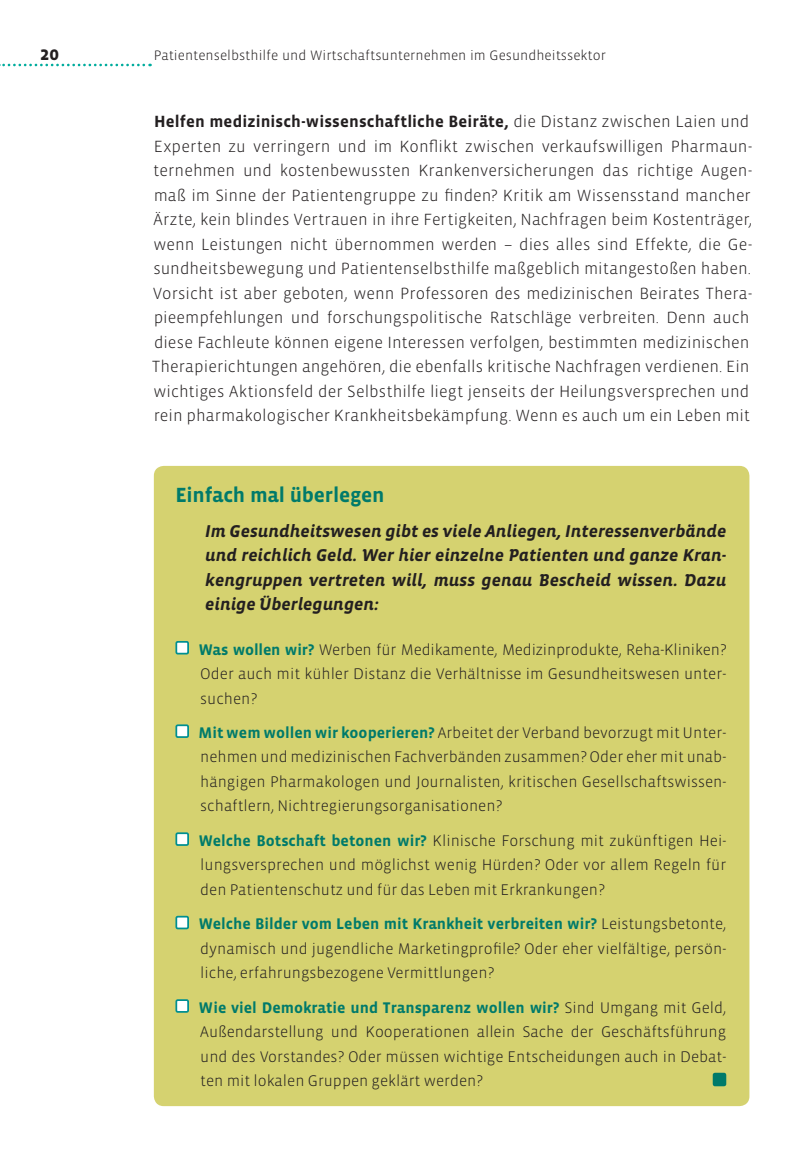
<style>
.page{position:relative;width:809px;height:1166px;background:#fff}
.page>*{position:absolute;margin:0;border:0;box-sizing:border-box;transform-origin:0 0}
.Ü2_Box{font:700 21px "Vista Sans";letter-spacing:-.01em;color:#007a6a}
.t1{font:700 19.25px "Vista Sans";color:#231f20}
.Vorspann{font:17.5px/24.5px "Vista Sans Alt Bold Ita";color:#231f20;text-align:justify}
.Fließ_Vista{font:300 16.62px/24.5px "Vista Sans";letter-spacing:.005em;color:#231f20}
.Box{font:300 15.75px/24.5px "Vista Sans";color:#231f20;text-align:justify}
.t2{font:300 14px "Vista Sans";color:#231f20}
.s1{font-weight:700}
.s2{font-weight:700;color:#007a6a}
</style>
<div class="page">
<svg style="left:0;top:64px;width:150px;height:2px"></svg>
<div style="left:154px;top:466px;width:595px;height:640px;background:#d5d270;border-radius:10px"></div>
<div style="left:176px;top:642px;width:12px;height:11px;background:#fff"></div>
<div style="left:175px;top:641px;width:14px;height:13px;border:2px solid #008f91"></div>
<div style="left:176px;top:725px;width:12px;height:12px;background:#fff"></div>
<div style="left:175px;top:724px;width:14px;height:14px;border:2px solid #008f91"></div>
<div style="left:176px;top:833px;width:12px;height:12px;background:#fff"></div>
<div style="left:175px;top:832px;width:14px;height:14px;border:2px solid #008f91"></div>
<div style="left:176px;top:916px;width:12px;height:12px;background:#fff"></div>
<div style="left:175px;top:916px;width:14px;height:13px;border:2px solid #008f91"></div>
<div style="left:176px;top:1000px;width:12px;height:12px;background:#fff"></div>
<div style="left:175px;top:999px;width:14px;height:14px;border:2px solid #008f91"></div>
<div style="left:713px;top:1073px;width:12px;height:12px;background:#007a6a"></div>
<div style="left:712px;top:1073px;width:14px;height:13px;border:2px solid #007a6a"></div>
<p class="t1" style="left:40px;top:43px;width:21px">20</p>
<p class="t2" style="left:154px;top:48px;width:453px">Patientenselbsthilfe und Wirtschaftsunternehmen im Gesundheitssektor</p>
<p class="Fließ_Vista" style="left:152px;top:110px;width:601px"><span class="s1">Helfen medizinisch-wissenschaftliche Beiräte,</span> die Distanz zwischen Laien und Experten zu verringern und im Konflikt zwischen verkaufswilligen Pharmaun&shy;ternehmen und kostenbewussten Krankenversicherungen das richtige Augen&shy;maß im Sinne der Patientengruppe zu finden? Kritik am Wissensstand mancher Ärzte, kein blindes Vertrauen in ihre Fertigkeiten, Nachfragen beim Kostenträger, wenn Leistungen nicht übernommen werden – dies alles sind Effekte, die Ge&shy;sundheitsbewegung und Patientenselbsthilfe maßgeblich mitangestoßen haben.<br>Vorsicht ist aber geboten, wenn Professoren des medizinischen Beirates Thera&shy;pieempfehlungen und forschungspolitische Ratschläge verbreiten. Denn auch diese Fachleute können eigene Interessen verfolgen, bestimmten medizinischen Therapierichtungen angehören, die ebenfalls kritische Nachfragen verdienen. Ein wichtiges Aktionsfeld der Selbsthilfe liegt jenseits der Heilungsversprechen und rein pharmakologischer Krankheitsbekämpfung. Wenn es auch um ein Leben mit</p>
<p class="Ü2_Box" style="left:175px;top:484px;width:210px">Einfach mal überlegen</p>
<p class="Vorspann" style="left:205px;top:519px;width:522px">Im Gesundheitswesen gibt es viele Anliegen, Interessenverbände und reichlich Geld. Wer hier einzelne Patienten und ganze Kran&shy;kengruppen vertreten will, muss genau Bescheid wissen. Dazu einige Überlegungen:</p>
<p class="Box" style="left:198px;top:637px;width:529px"><span class="s2">Was wollen wir?</span> Werben für Medikamente, Medizinprodukte, Reha-Kliniken?<br>Oder auch mit kühler Distanz die Verhältnisse im Gesundheitswesen unter&shy;suchen?</p>
<p class="Box" style="left:198px;top:721px;width:529px"><span class="s2">Mit wem wollen wir kooperieren?</span> Arbeitet der Verband bevorzugt mit Unter&shy;nehmen und medizinischen Fachverbänden zusammen? Oder eher mit unab&shy;hängigen Pharmakologen und Journalisten, kritischen Gesellschaftswissen&shy;schaftlern, Nichtregierungsorganisationen?</p>
<p class="Box" style="left:198px;top:829px;width:529px"><span class="s2">Welche Botschaft betonen wir?</span> Klinische Forschung mit zukünftigen Hei&shy;lungsversprechen und möglichst wenig Hürden? Oder vor allem Regeln für den Patientenschutz und für das Leben mit Erkrankungen?</p>
<p class="Box" style="left:198px;top:912px;width:529px"><span class="s2">Welche Bilder vom Leben mit Krankheit verbreiten wir?</span> Leistungsbetonte, dynamisch und jugendliche Marketingprofile? Oder eher vielfältige, persön&shy;liche, erfahrungsbezogene Vermittlungen?</p>
<p class="Box" style="left:198px;top:995px;width:529px"><span class="s2">Wie viel Demokratie und Transparenz wollen wir?</span> Sind Umgang mit Geld, Außendarstellung und Kooperationen allein Sache der Geschäftsführung und des Vorstandes? Oder müssen wichtige Entscheidungen auch in Debat&shy;ten mit lokalen Gruppen geklärt werden?</p>
</div>
